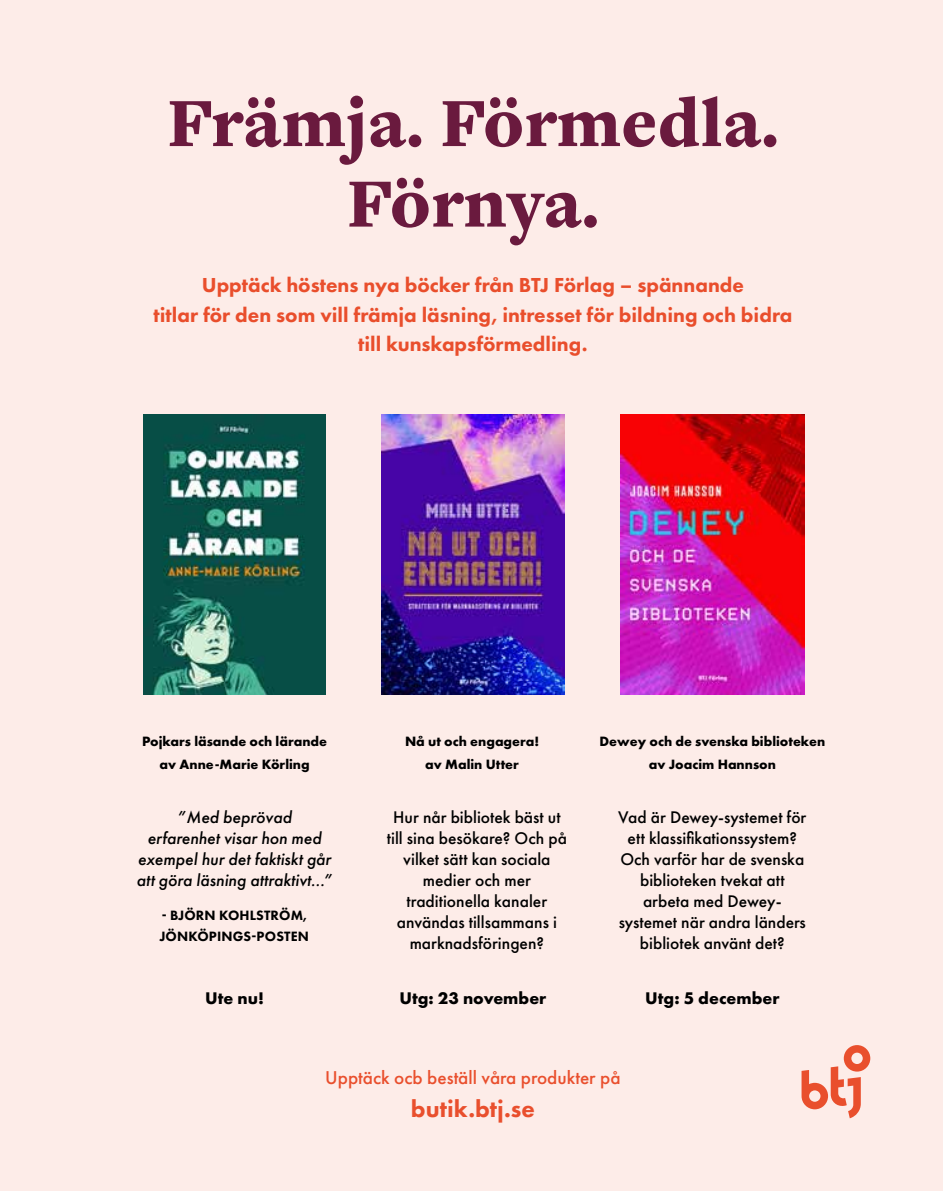
<style>
.page{position:relative;width:943px;height:1191px;background:#fdece8}
.page>*{position:absolute;margin:0;border:0;box-sizing:border-box;transform-origin:0 0}
.t1{font:900 71.75px/80.5px "Freight Text Pro";letter-spacing:.005em;color:#6a1a3e;text-align:center}
.t2{font:800 24.5px "Futura PT";color:#e94f2d}
.t3{font:800 21px/29.8px "Futura PT";color:#e94e2c;text-align:center}
.t4{font:500 19.25px "Futura PT";color:#e94f2d}
.t5{font:500 17.5px/21px "Futura PT";color:#000;text-align:center}
.t6{font:italic 500 17.5px/21px "Futura PT";color:#000;text-align:center}
.t7{font:700 17.5px "Futura PT";color:#000}
.t8{font:700 14px/22.4px "Futura PT";color:#000;text-align:center}
.t9{font:800 14px/20.5px "Futura PT";letter-spacing:.01em;color:#000}
</style>
<div class="page">
<svg style="left:801px;top:1045px;width:69px;height:73px"></svg>
<img style="left:143px;top:414px;width:183px;height:280px">
<img style="left:382px;top:414px;width:182px;height:280px">
<img style="left:620px;top:414px;width:184px;height:280px">
<h1 class="t1" style="left:167px;top:81px;width:612px">Främja. Förmedla.<br>Förnya.</h1>
<p class="t3" style="left:153px;top:270px;width:640px">Upptäck höstens nya böcker från BTJ Förlag – spännande<br>titlar för den som vill främja läsning, intresset för bildning och bidra till kunskapsförmedling.</p>
<p class="t8" style="left:142px;top:730px;width:186px">Pojkars läsande och lärande av Anne-Marie Körling</p>
<p class="t8" style="left:405px;top:730px;width:136px">Nå ut och engagera! av Malin Utter</p>
<p class="t8" style="left:599px;top:730px;width:227px">Dewey och de svenska biblioteken av Joacim Hannson</p>
<p class="t6" style="left:136px;top:806px;width:197px">”Med beprövad<br>erfarenhet visar hon med exempel hur det faktiskt går att göra läsning attraktivt...”</p>
<p class="t9" style="left:160px;top:905px;width:151px">- BJÖRN KOHLSTRÖM,<br>JÖNKÖPINGS-POSTEN</p>
<p class="t5" style="left:387px;top:806px;width:181px">Hur når bibliotek bäst ut till sina besökare? Och på vilket sätt kan sociala medier och mer traditionella kanaler användas tillsammans i marknadsföringen?</p>
<p class="t5" style="left:618px;top:806px;width:190px">Vad är Dewey-systemet för ett klassifikationssystem?<br>Och varför har de svenska biblioteken tvekat att arbeta med Dewey&shy;systemet när andra länders bibliotek använt det?</p>
<p class="t7" style="left:205px;top:987px;width:60px">Ute nu!</p>
<p class="t7" style="left:399px;top:987px;width:148px">Utg: 23 november</p>
<p class="t7" style="left:645px;top:987px;width:136px">Utg: 5 december</p>
<p class="t4" style="left:325px;top:1065px;width:297px">Upptäck ocb beställ våra produkter på</p>
<h2 class="t2" style="left:411px;top:1093px;width:125px">butik.btj.se</h2>
</div>
